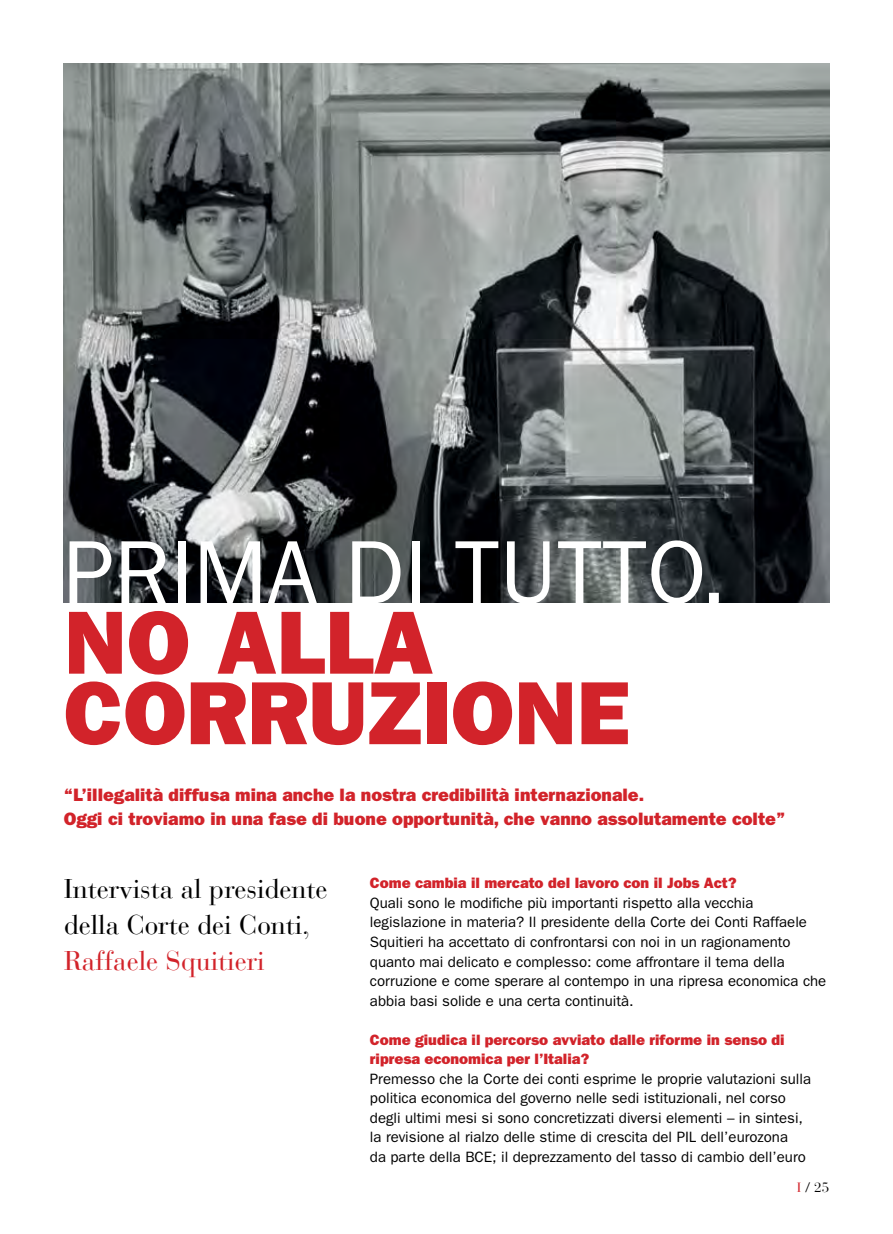
<style>
.page{position:relative;width:893px;height:1234px;background:#fff}
.page>*{position:absolute;margin:0;border:0;box-sizing:border-box;transform-origin:0 0}
.t1{font:90px/70.5px "ITC Franklin Gothic Std Hvy";color:#d2232a}
.t2{font:27px/36px "Bauer Bodoni LT";color:#000}
.t3{font:18px/24px "ITC Franklin Gothic Std Hvy";color:#d2232a}
.t4{font:15px/19.5px "ITC Franklin Gothic Std";color:#000}
.t5{font:13.5px "Bauer Bodoni LT";color:#000}
.s1{font-family:"ITC Franklin Gothic Std";color:#fff}
.s2{color:#d2232a}
.s3{font-family:"ITC Franklin Gothic Std Hvy";color:#d2232a}
</style>
<div class="page">
<img style="left:64px;top:64px;width:765px;height:538px">
<p class="t1" style="left:64px;top:537px;width:664px"><span class="s1">PRIMA DI TUTTO,<br></span>NO ALLA<br>CORRUZIONE</p>
<p class="t3" style="left:64px;top:782px;width:723px">“L’illegalità diffusa mina anche la nostra credibilità internazionale.<br>Oggi ci troviamo in una fase di buone opportunità, che vanno assolutamente colte”</p>
<p class="t2" style="left:64px;top:870px;width:265px">Intervista al presidente della Corte dei Conti,<br><span class="s2">Raffaele Squitieri</span></p>
<p class="t4" style="left:370px;top:873px;width:458px"><span class="s3">Come cambia il mercato del lavoro con il Jobs Act?<br></span>Quali sono le modifiche più importanti rispetto alla vecchia legislazione in materia? Il presidente della Corte dei Conti Raffaele Squitieri ha accettato di confrontarsi con noi in un ragionamento quanto mai delicato e complesso: come affrontare il tema della corruzione e come sperare al contempo in una ripresa economica che abbia basi solide e una certa continuità.</p>
<p class="t4" style="left:370px;top:1029px;width:443px"><span class="s3">Come giudica il percorso avviato dalle riforme in senso di ripresa economica per l’Italia?<br></span>Premesso che la Corte dei conti esprime le proprie valutazioni sulla politica economica del governo nelle sedi istituzionali, nel corso degli ultimi mesi si sono concretizzati diversi elementi – in sintesi, la revisione al rialzo delle stime di crescita del PIL dell’eurozona<br>da parte della BCE; il deprezzamento del tasso di cambio dell’euro</p>
<p class="t5" style="left:797px;top:1179px;width:34px"><span class="s2">I</span> / 25</p>
</div>
